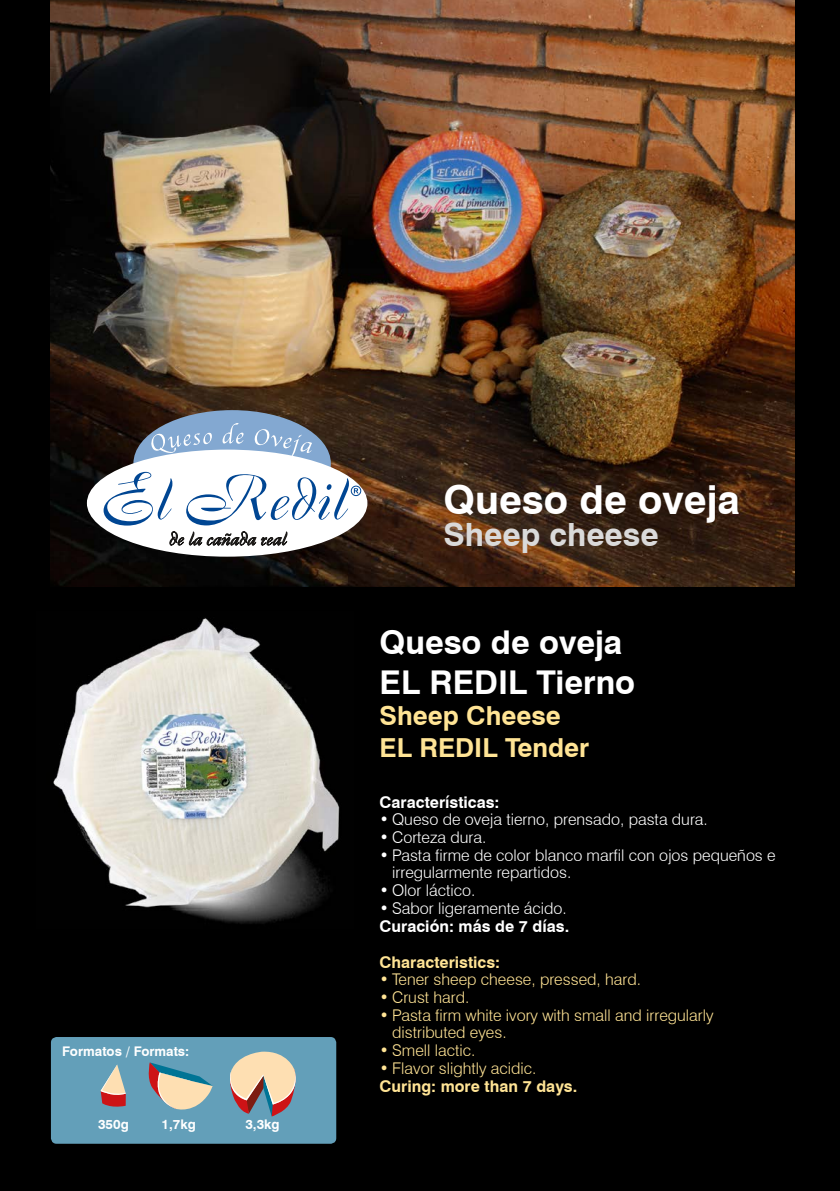
<style>
.page{position:relative;width:840px;height:1191px;background:#fff}
.page>*{position:absolute;margin:0;border:0;box-sizing:border-box;transform-origin:0 0}
.t1{font:700 40px "Swiss 721 BT";color:#fff}
.t2{font:700 32.8px/39.4px "Swiss 721 BT";color:#fff}
.t3{font:700 32px "Swiss 721 BT";color:#dadada}
.t4{font:700 26.2px/31.4px "Swiss 721 BT";color:#ffe495}
.t5{font:300 16px/16.8px "Swiss 721 BT";color:#fff}
.t6{font:300 16px/16.8px "Swiss 721 BT";color:#ffe495}
.t7{font:700 16px "Swiss 721 BT";color:#ffe495}
.t8{font:700 16px "Swiss 721 BT";color:#fff}
.t9{font:700 13.2px "Swiss 721 BT";color:#fff}
</style>
<div class="page">
<div style="left:0;top:0;width:839px;height:1191px;background:#000"></div>
<img style="left:51px;top:0;width:743px;height:587px">
<div style="left:51px;top:1037px;width:285px;height:106px;background:#639fb9;border-radius:6px"></div>
<img style="left:53px;top:618px;width:287px;height:306px">
<div style="left:133px;top:410px;width:198px;height:107px;background:#83a8d1;border-radius:50%"></div>
<div style="left:87px;top:449px;width:280px;height:107px;background:#fff;border-radius:50%"></div>
<svg style="left:103px;top:472px;width:69px;height:53px"></svg>
<div style="left:351px;top:486px;width:10px;height:10px;border:1px solid #004693;border-radius:50%"></div>
<svg style="left:186px;top:474px;width:172px;height:51px"></svg>
<svg style="left:151px;top:433px;width:61px;height:20px"></svg>
<svg style="left:222px;top:423px;width:21px;height:21px"></svg>
<svg style="left:254px;top:429px;width:58px;height:29px"></svg>
<svg style="left:169px;top:531px;width:118px;height:23px"></svg>
<svg style="left:100px;top:1064px;width:26px;height:43px"></svg>
<svg style="left:230px;top:1051px;width:66px;height:65px"></svg>
<svg style="left:148px;top:1062px;width:64px;height:48px"></svg>
<p class="t9" style="left:62px;top:1043px;width:128px">Formatos / Formats:</p>
<p class="t9" style="left:98px;top:1115px;width:32px">350g</p>
<p class="t9" style="left:161px;top:1115px;width:36px">1,7kg</p>
<p class="t9" style="left:245px;top:1115px;width:36px">3,3kg</p>
<h1 class="t1" style="left:443px;top:475px;width:298px">Queso de oveja</h1>
<h3 class="t3" style="left:443px;top:515px;width:216px">Sheep cheese</h3>
<h2 class="t2" style="left:379px;top:622px;width:257px">Queso de oveja<br>EL REDIL Tierno</h2>
<h3 class="t4" style="left:379px;top:700px;width:211px">Sheep Cheese<br>EL REDIL Tender</h3>
<p class="t8" style="left:379px;top:792px;width:121px">Características:</p>
<p class="t5" style="left:379px;top:811px;width:329px">• Queso de oveja tierno, prensado, pasta dura.</p>
<p class="t5" style="left:379px;top:829px;width:108px">• Corteza dura.</p>
<p class="t5" style="left:392px;top:847px;width:385px;text-indent:-13px">• Pasta firme de color blanco marfil con ojos pequeños e irregularmente repartidos.</p>
<p class="t5" style="left:379px;top:881px;width:97px">• Olor láctico.</p>
<p class="t5" style="left:379px;top:899px;width:189px">• Sabor ligeramente ácido.</p>
<p class="t8" style="left:379px;top:916px;width:191px">Curación: más de 7 días.</p>
<p class="t7" style="left:379px;top:952px;width:122px">Characteristics:</p>
<p class="t6" style="left:379px;top:971px;width:263px">• Tener sheep cheese, pressed, hard.</p>
<p class="t6" style="left:379px;top:989px;width:91px">• Crust hard.</p>
<p class="t6" style="left:392px;top:1007px;width:323px;text-indent:-13px">• Pasta firm white ivory with small and irregularly distributed eyes.</p>
<p class="t6" style="left:379px;top:1041px;width:97px">• Smell lactic.</p>
<p class="t6" style="left:379px;top:1059px;width:158px">• Flavor slightly acidic.</p>
<p class="t7" style="left:379px;top:1076px;width:199px">Curing: more than 7 days.</p>
</div>
